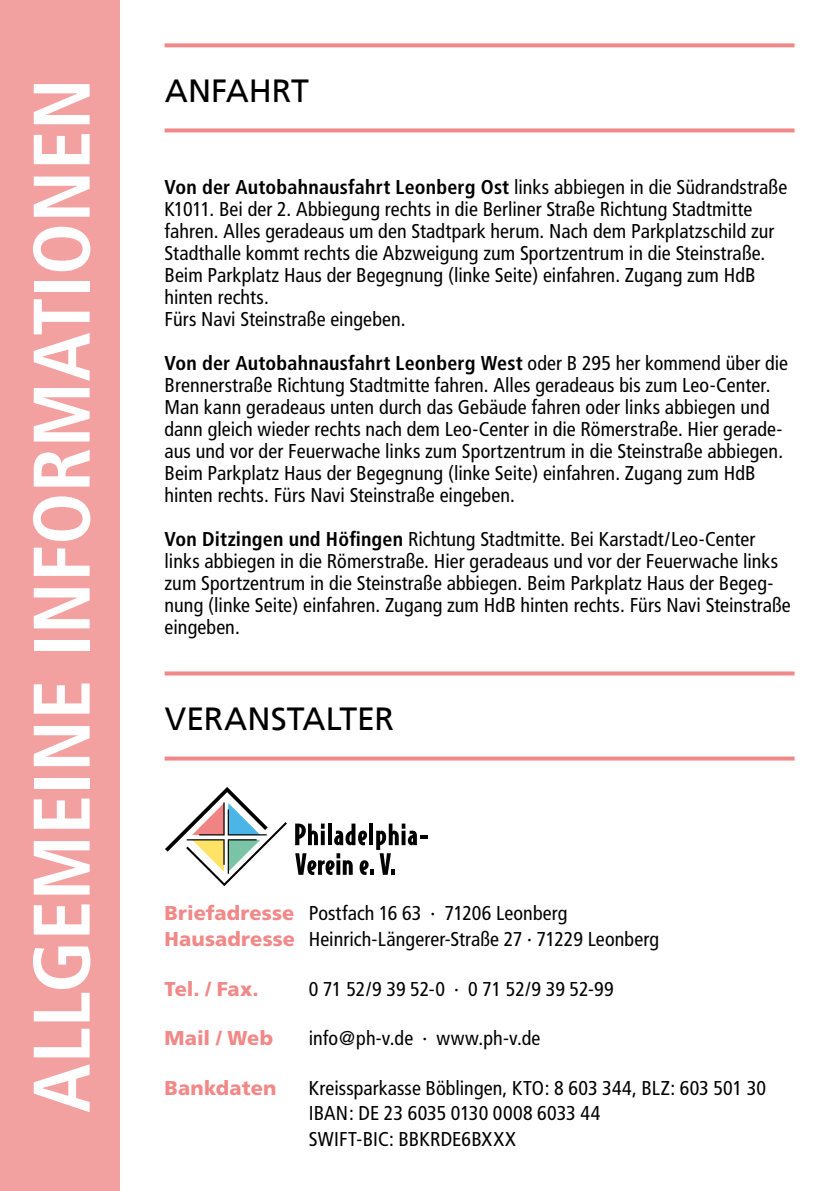
<style>
.page{position:relative;width:840px;height:1191px;background:#fff}
.page>*{position:absolute;margin:0;border:0;box-sizing:border-box;transform-origin:0 0}
.t1{font:700 condensed 80px "Frutiger";letter-spacing:.005em;color:#fff}
.t2{font:32px "Frutiger";color:#000}
.t3{font:condensed 20px/22px "Frutiger";letter-spacing:.005em;color:#000}
.t4{font:900 20px "Frutiger";letter-spacing:.005em;color:#f18989}
.s1{font-weight:700}
.s2{font-weight:900;font-stretch:normal;color:#f18989}
</style>
<div class="page">
<div style="left:0;top:0;width:119px;height:1191px;background:#f3a0a0"></div>
<svg style="left:165px;top:787px;width:122px;height:99px"></svg>
<svg style="left:295px;top:823px;width:132px;height:52px"></svg>
<svg style="left:164px;top:43px;width:630px;height:4px;background:#f29393"></svg>
<svg style="left:164px;top:128px;width:630px;height:4px;background:#f29595"></svg>
<svg style="left:164px;top:671px;width:630px;height:4px;background:#f29797"></svg>
<svg style="left:164px;top:756px;width:630px;height:4px;background:#f29999"></svg>
<hr style="left:839px;top:0;width:1px;height:1191px;background:#65beec">
<h1 class="t1" style="left:14px;top:1112px;width:1036px;rotate:-90deg">ALLGEMEINE INFORMATIONEN</h1>
<h2 class="t2" style="left:165px;top:72px;width:146px">ANFAHRT</h2>
<p class="t3" style="left:164px;top:176px;width:623px"><span class="s1">Von der Autobahnausfahrt Leonberg Ost</span> links abbiegen in die Südrandstraße K1011. Bei der 2. Abbiegung rechts in die Berliner Straße Richtung Stadtmitte fahren. Alles geradeaus um den Stadtpark herum. Nach dem Parkplatzschild zur Stadthalle kommt rechts die Abzweigung zum Sportzentrum in die Steinstraße.<br>Beim Parkplatz Haus der Begegnung (linke Seite) einfahren. Zugang zum HdB hinten rechts.<br>Fürs Navi Steinstraße eingeben.</p>
<p class="t3" style="left:164px;top:352px;width:624px"><span class="s1">Von der Autobahnausfahrt Leonberg West</span> oder B 295 her kommend über die Brennerstraße Richtung Stadtmitte fahren. Alles geradeaus bis zum Leo-Center.<br>Man kann geradeaus unten durch das Gebäude fahren oder links abbiegen und dann gleich wieder rechts nach dem Leo-Center in die Römerstraße. Hier gerade&shy;aus und vor der Feuerwache links zum Sportzentrum in die Steinstraße abbiegen.<br>Beim Parkplatz Haus der Begegnung (linke Seite) einfahren. Zugang zum HdB hinten rechts. Fürs Navi Steinstraße eingeben.</p>
<p class="t3" style="left:164px;top:528px;width:627px"><span class="s1">Von Ditzingen und Höfingen</span> Richtung Stadtmitte. Bei Karstadt/Leo-Center links abbiegen in die Römerstraße. Hier geradeaus und vor der Feuerwache links zum Sportzentrum in die Steinstraße abbiegen. Beim Parkplatz Haus der Begeg&shy;nung (linke Seite) einfahren. Zugang zum HdB hinten rechts. Fürs Navi Steinstraße eingeben.</p>
<h2 class="t2" style="left:165px;top:700px;width:230px">VERANSTALTER</h2>
<p class="t3" style="left:164px;top:901px;width:495px;line-height:25.6px"><span class="s2">Briefadresse</span> Postfach 16 63 · 71206 Leonberg<br><span class="s2">Hausadresse</span> Heinrich-Längerer-Straße 27 · 71229 Leonberg</p>
<p class="t4" style="left:164px;top:976px;width:95px">Tel. / Fax.</p>
<p class="t3" style="left:308px;top:977px;width:306px">0 71 52/9 39 52-0 · 0 71 52/9 39 52-99</p>
<p class="t4" style="left:164px;top:1026px;width:110px">Mail / Web</p>
<p class="t3" style="left:308px;top:1027px;width:233px">info@ph-v.de · www.ph-v.de</p>
<p class="t4" style="left:164px;top:1075px;width:113px">Bankdaten</p>
<p class="t3" style="left:308px;top:1075px;width:458px;line-height:25.6px">Kreissparkasse Böblingen, KTO: 8 603 344, BLZ: 603 501 30<br>IBAN: DE 23 6035 0130 0008 6033 44<br>SWIFT-BIC: BBKRDE6BXXX</p>
</div>
